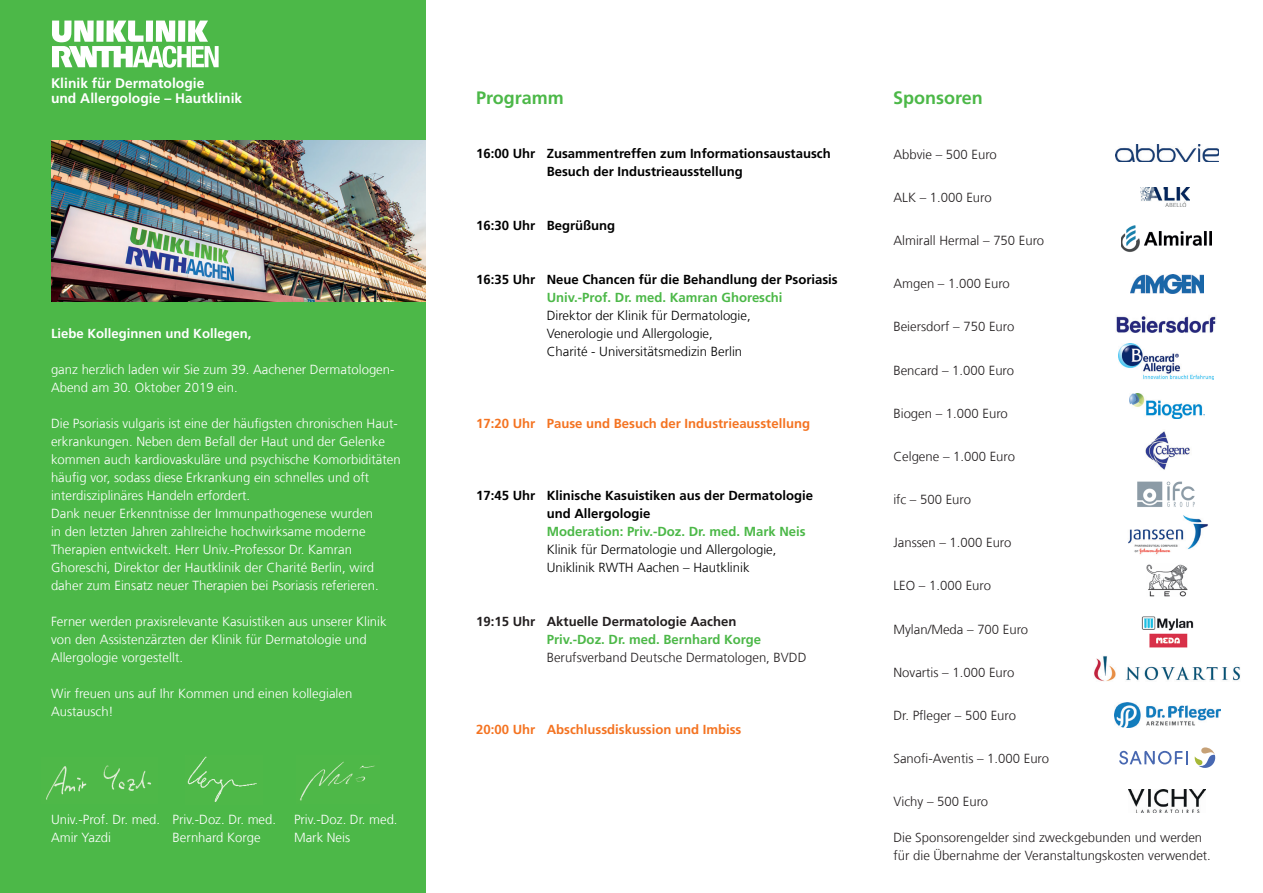
<style>
.page{position:relative;width:1263px;height:893px;background:#fff}
.page>*{position:absolute;margin:0;border:0;box-sizing:border-box;transform-origin:0 0}
.t1{font:700 18px "Frutiger LT Com";color:#4cb848}
.t2{font:700 13.8px/15px "Frutiger LT Com";color:#fff}
.t3{font:300 13.2px/18px "Frutiger LT Com";color:#fff}
.t4{font:300 13.2px/18px "Frutiger LT Com";color:#231f20}
.t5{font:700 13.2px/18px "Frutiger LT Com";color:#000}
.t6{font:300 13.2px/18px "Frutiger LT Com";color:#000}
.t7{font:700 13.2px "Frutiger LT Com";color:#4cb848}
.t8{font:700 13.2px "Frutiger LT Com";color:#f47321}
.t9{font:700 13.2px "Frutiger LT Com";color:#231f20}
.t10{font:700 13.2px "Frutiger LT Com";color:#fff}
</style>
<div class="page">
<div style="left:0;top:0;width:425px;height:893px;background:#4cb848"></div>
<img style="left:51px;top:140px;width:374px;height:162px">
<img style="left:1141px;top:187px;width:49px;height:20px">
<img style="left:1145px;top:431px;width:45px;height:39px">
<img style="left:1137px;top:481px;width:58px;height:26px">
<img style="left:1121px;top:225px;width:90px;height:27px">
<img style="left:1130px;top:275px;width:74px;height:18px">
<img style="left:1116px;top:144px;width:103px;height:18px">
<img style="left:1128px;top:515px;width:80px;height:40px">
<img style="left:1141px;top:616px;width:53px;height:32px">
<img style="left:1094px;top:656px;width:146px;height:26px">
<img style="left:1114px;top:702px;width:106px;height:25px">
<img style="left:1128px;top:790px;width:77px;height:22px">
<svg style="left:1119px;top:751px;width:69px;height:13px"></svg>
<svg style="left:1195px;top:747px;width:20px;height:21px"></svg>
<img style="left:1118px;top:343px;width:95px;height:36px">
<img style="left:1130px;top:394px;width:74px;height:24px">
<img style="left:1147px;top:564px;width:40px;height:32px">
<img style="left:1116px;top:316px;width:100px;height:17px">
<svg style="left:52px;top:21px;width:167px;height:47px"></svg>
<img style="left:46px;top:765px;width:106px;height:35px">
<img style="left:187px;top:756px;width:70px;height:46px">
<img style="left:299px;top:761px;width:76px;height:40px">
<p class="t2" style="left:51px;top:76px;width:193px">Klinik für Dermatologie<br>und Allergologie – Hautklinik</p>
<p class="t10" style="left:51px;top:326px;width:202px">Liebe Kolleginnen und Kollegen,</p>
<p class="t3" style="left:51px;top:361px;width:345px">ganz herzlich laden wir Sie zum 39. Aachener Dermatologen-<br>Abend am 30. Oktober 2019 ein.</p>
<p class="t3" style="left:51px;top:415px;width:351px">Die Psoriasis vulgaris ist eine der häufigsten chronischen Haut&shy;erkrankungen. Neben dem Befall der Haut und der Gelenke kommen auch kardiovaskuläre und psychische Komorbiditäten häufig vor, sodass diese Erkrankung ein schnelles und oft interdisziplinäres Handeln erfordert.<br>Dank neuer Erkenntnisse der Immunpathogenese wurden<br>in den letzten Jahren zahlreiche hochwirksame moderne Therapien entwickelt. Herr Univ.-Professor Dr. Kamran Ghoreschi, Direktor der Hautklinik der Charité Berlin, wird daher zum Einsatz neuer Therapien bei Psoriasis referieren.</p>
<p class="t3" style="left:51px;top:612px;width:337px">Ferner werden praxisrelevante Kasuistiken aus unserer Klinik von den Assistenzärzten der Klinik für Dermatologie und<br>Allergologie vorgestellt.</p>
<p class="t3" style="left:51px;top:684px;width:303px">Wir freuen uns auf Ihr Kommen und einen kollegialen<br>Austausch!</p>
<p class="t3" style="left:51px;top:810px;width:227px">Univ.-Prof. Dr. med. Priv.-Doz. Dr. med.</p>
<p class="t3" style="left:294px;top:810px;width:105px">Priv.-Doz. Dr. med.</p>
<p class="t3" style="left:51px;top:828px;width:62px">Amir Yazdi</p>
<p class="t3" style="left:173px;top:828px;width:90px">Bernhard Korge</p>
<p class="t3" style="left:294px;top:828px;width:58px">Mark Neis</p>
<h1 class="t1" style="left:476px;top:87px;width:89px">Programm</h1>
<p class="t5" style="left:547px;top:145px;width:285px;text-indent:-70px">16:00 Uhr Zusammentreffen zum Informationsaustausch<br>Besuch der Industrieausstellung</p>
<p class="t5" style="left:476px;top:217px;width:141px">16:30 Uhr Begrüßung</p>
<p class="t5" style="left:476px;top:271px;width:363px">16:35 Uhr Neue Chancen für die Behandlung der Psoriasis</p>
<p class="t7" style="left:547px;top:290px;width:237px">Univ.-Prof. Dr. med. Kamran Ghoreschi</p>
<p class="t6" style="left:547px;top:307px;width:205px">Direktor der Klinik für Dermatologie,<br>Venerologie und Allergologie,<br>Charité - Universitätsmedizin Berlin</p>
<p class="t8" style="left:476px;top:416px;width:335px">17:20 Uhr Pause und Besuch der Industrieausstellung</p>
<p class="t5" style="left:547px;top:486px;width:268px;text-indent:-70px">17:45 Uhr Klinische Kasuistiken aus der Dermatologie und Allergologie</p>
<p class="t7" style="left:547px;top:524px;width:260px">Moderation: Priv.-Doz. Dr. med. Mark Neis</p>
<p class="t6" style="left:547px;top:541px;width:231px">Klinik für Dermatologie und Allergologie,<br>Uniklinik RWTH Aachen – Hautklinik</p>
<p class="t9" style="left:476px;top:614px;width:262px">19:15 Uhr Aktuelle Dermatologie Aachen</p>
<p class="t7" style="left:547px;top:632px;width:216px">Priv.-Doz. Dr. med. Bernhard Korge</p>
<p class="t4" style="left:547px;top:648px;width:261px">Berufsverband Deutsche Dermatologen, BVDD</p>
<p class="t8" style="left:476px;top:722px;width:267px">20:00 Uhr Abschlussdiskussion und Imbiss</p>
<h1 class="t1" style="left:893px;top:87px;width:91px">Sponsoren</h1>
<p class="t4" style="left:893px;top:145px;width:105px">Abbvie – 500 Euro</p>
<p class="t4" style="left:893px;top:188px;width:100px">ALK – 1.000 Euro</p>
<p class="t4" style="left:893px;top:232px;width:152px">Almirall Hermal – 750 Euro</p>
<p class="t4" style="left:893px;top:275px;width:118px">Amgen – 1.000 Euro</p>
<p class="t4" style="left:893px;top:318px;width:122px">Beiersdorf – 750 Euro</p>
<p class="t4" style="left:893px;top:361px;width:122px">Bencard – 1.000 Euro</p>
<p class="t4" style="left:893px;top:404px;width:116px">Biogen – 1.000 Euro</p>
<p class="t4" style="left:893px;top:447px;width:123px">Celgene – 1.000 Euro</p>
<p class="t4" style="left:893px;top:491px;width:79px">ifc – 500 Euro</p>
<p class="t4" style="left:893px;top:534px;width:119px">Janssen – 1.000 Euro</p>
<p class="t4" style="left:893px;top:577px;width:99px">LEO – 1.000 Euro</p>
<p class="t4" style="left:893px;top:620px;width:136px">Mylan/Meda – 700 Euro</p>
<p class="t4" style="left:893px;top:663px;width:122px">Novartis – 1.000 Euro</p>
<p class="t4" style="left:893px;top:706px;width:124px">Dr. Pfleger – 500 Euro</p>
<p class="t4" style="left:893px;top:750px;width:157px">Sanofi-Aventis – 1.000 Euro</p>
<p class="t4" style="left:893px;top:793px;width:96px">Vichy – 500 Euro</p>
<p class="t4" style="left:893px;top:829px;width:319px">Die Sponsorengelder sind zweckgebunden und werden für die Übernahme der Veranstaltungskosten verwendet.</p>
</div>
